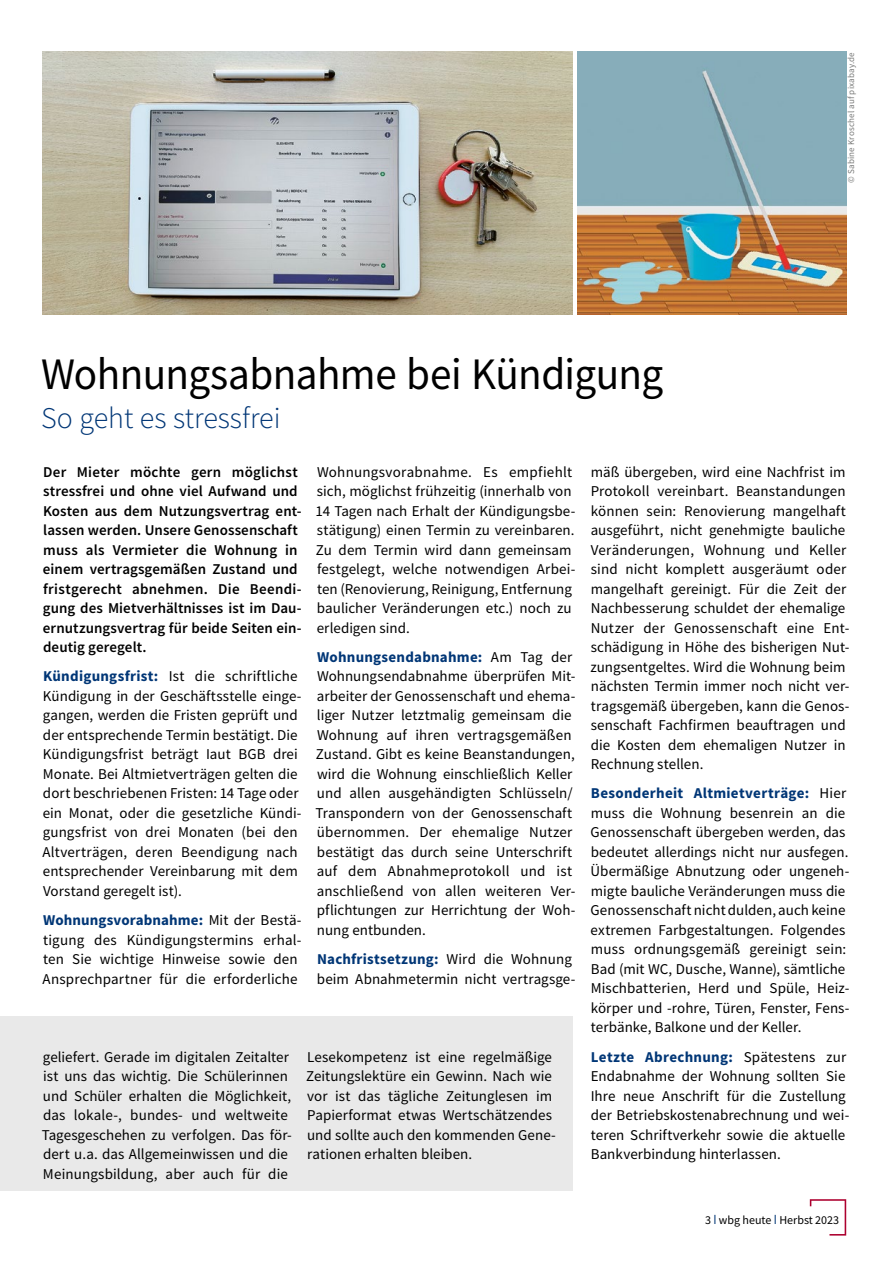
<style>
.page{position:relative;width:893px;height:1263px;background:#fff}
.page>*{position:absolute;margin:0;border:0;box-sizing:border-box;transform-origin:0 0}
.t1{font:45px "Source Sans Pro";letter-spacing:-.015em;color:#000;scale:.96 1}
.t2{font:300 30px "Source Sans Pro";color:#003676}
.t3{font:15px/19.5px "Source Sans Pro";letter-spacing:.005em;color:#000}
.t4{font:600 15px/19.5px "Source Sans Pro";letter-spacing:.01em;color:#000}
.t5{font:12px "Source Sans Pro";color:#000}
.t6{font:9px "Source Sans Pro";letter-spacing:.02em;color:#7a7b7a}
.s1{font-weight:700;color:#003676}
.s2{font-size:13.95px;color:#003676}
</style>
<div class="page">
<div style="left:0;top:1017px;width:572px;height:174px;background:#e9e9e9"></div>
<svg style="left:810px;top:1199px;width:36px;height:36px"></svg>
<img style="left:43px;top:51px;width:529px;height:264px">
<img style="left:578px;top:51px;width:268px;height:264px">
<h1 class="t1" style="left:41px;top:345px;width:650px">Wohnungsabnahme bei Kündigung</h1>
<h2 class="t2" style="left:41px;top:399px;width:241px">So geht es stressfrei</h2>
<p class="t6" style="left:845px;top:183px;width:132px;rotate:-90deg">© Sabine Kroschel auf pixabay.de</p>
<p class="t4" style="left:43px;top:462px;width:260px">Der Mieter möchte gern möglichst stressfrei und ohne viel Aufwand und Kosten aus dem Nutzungsvertrag ent&shy;lassen werden. Unsere Genossenschaft muss als Vermieter die Wohnung in einem vertragsgemäßen Zustand und fristgerecht abnehmen. Die Beendi&shy;gung des Mietverhältnisses ist im Dau&shy;ernutzungsvertrag für beide Seiten ein&shy;deutig geregelt.</p>
<p class="t3" style="left:43px;top:666px;width:261px"><span class="s1">Kündigungsfrist:</span> Ist die schriftliche Kündigung in der Geschäftsstelle einge&shy;gangen, werden die Fristen geprüft und der entsprechende Termin bestätigt. Die Kündigungsfrist beträgt Iaut BGB drei Monate. Bei Altmietverträgen gelten die dort beschriebenen Fristen: 14 Tage oder ein Monat, oder die gesetzliche Kündi&shy;gungsfrist von drei Monaten (bei den Altverträgen, deren Beendigung nach entsprechender Vereinbarung mit dem Vorstand geregelt ist).</p>
<p class="t3" style="left:43px;top:910px;width:261px"><span class="s1">Wohnungsvorabnahme:</span> Mit der Bestä&shy;tigung des Kündigungstermins erhal&shy;ten Sie wichtige Hinweise sowie den Ansprechpartner für die erforderliche</p>
<p class="t3" style="left:316px;top:462px;width:261px">Wohnungsvorabnahme. Es empfiehlt sich, möglichst frühzeitig (innerhalb von 14 Tagen nach Erhalt der Kündigungsbe&shy;stätigung) einen Termin zu vereinbaren.<br>Zu dem Termin wird dann gemeinsam festgelegt, welche notwendigen Arbei&shy;ten (Renovierung, Reinigung, Entfernung baulicher Veränderungen etc.) noch zu erledigen sind.</p>
<p class="t3" style="left:316px;top:647px;width:261px"><span class="s1">Wohnungsendabnahme:</span> Am Tag der Wohnungsendabnahme überprüfen Mit&shy;arbeiter der Genossenschaft und ehema&shy;liger Nutzer letztmalig gemeinsam die Wohnung auf ihren vertragsgemäßen Zustand. Gibt es keine Beanstandungen, wird die Wohnung einschließlich Keller und allen ausgehändigten Schlüsseln/ Transpondern von der Genossenschaft übernommen. Der ehemalige Nutzer bestätigt das durch seine Unterschrift auf dem Abnahmeprotokoll und ist anschließend von allen weiteren Ver&shy;pflichtungen zur Herrichtung der Woh&shy;nung entbunden.</p>
<p class="t3" style="left:317px;top:949px;width:260px"><span class="s1">N achfristsetzung:</span> Wird die Wohnung beim Abnahmetermin nicht vertragsge-</p>
<p class="t3" style="left:42px;top:1047px;width:252px">geliefert. Gerade im digitalen Zeitalter ist uns das wichtig. Die Schülerinnen und Schüler erhalten die Möglichkeit, das lokale-, bundes- und weltweite Tagesgeschehen zu verfolgen. Das för&shy;dert u.a. das Allgemeinwissen und die Meinungsbildung, aber auch für die</p>
<p class="t3" style="left:306px;top:1047px;width:251px">Lesekompetenz ist eine regelmäßige Zeitungslektüre ein Gewinn. Nach wie vor ist das tägliche Zeitunglesen im Papierformat etwas Wertschätzendes und sollte auch den kommenden Gene&shy;rationen erhalten bleiben.</p>
<p class="t3" style="left:590px;top:462px;width:260px">mäß übergeben, wird eine Nachfrist im Protokoll vereinbart. Beanstandungen können sein: Renovierung mangelhaft ausgeführt, nicht genehmigte bauliche Veränderungen, Wohnung und Keller sind nicht komplett ausgeräumt oder mangelhaft gereinigt. Für die Zeit der Nachbesserung schuldet der ehemalige Nutzer der Genossenschaft eine Ent&shy;schädigung in Höhe des bisherigen Nut&shy;zungsentgeltes. Wird die Wohnung beim nächsten Termin immer noch nicht ver&shy;tragsgemäß übergeben, kann die Genos&shy;senschaft Fachfirmen beauftragen und die Kosten dem ehemaligen Nutzer in Rechnung stellen.</p>
<p class="t3" style="left:590px;top:783px;width:260px"><span class="s1">Besonderheit Altmietverträge:</span> Hier muss die Wohnung besenrein an die Genossenschaft übergeben werden, das bedeutet allerdings nicht nur ausfegen.<br>Übermäßige Abnutzung oder ungeneh&shy;migte bauliche Veränderungen muss die Genossenschaft nicht dulden, auch keine extremen Farbgestaltungen. Folgendes muss ordnungsgemäß gereinigt sein:<br>Bad (mit WC, Dusche, Wanne), sämtliche Mischbatterien, Herd und Spüle, Heiz&shy;körper und -rohre, Türen, Fenster, Fens&shy;terbänke, Balkone und der Keller.</p>
<p class="t3" style="left:591px;top:1047px;width:260px"><span class="s1">Letzte Abrechnung:</span> Spätestens zur Endabnahme der Wohnung sollten Sie Ihre neue Anschrift für die Zustellung der Betriebskostenabrechnung und wei&shy;teren Schriftverkehr sowie die aktuelle Bankverbindung hinterlassen.</p>
<p class="t5" style="left:705px;top:1212px;width:136px">3 <span class="s2">I</span> wbg heute <span class="s2">I</span> Herbst 2023</p>
</div>
